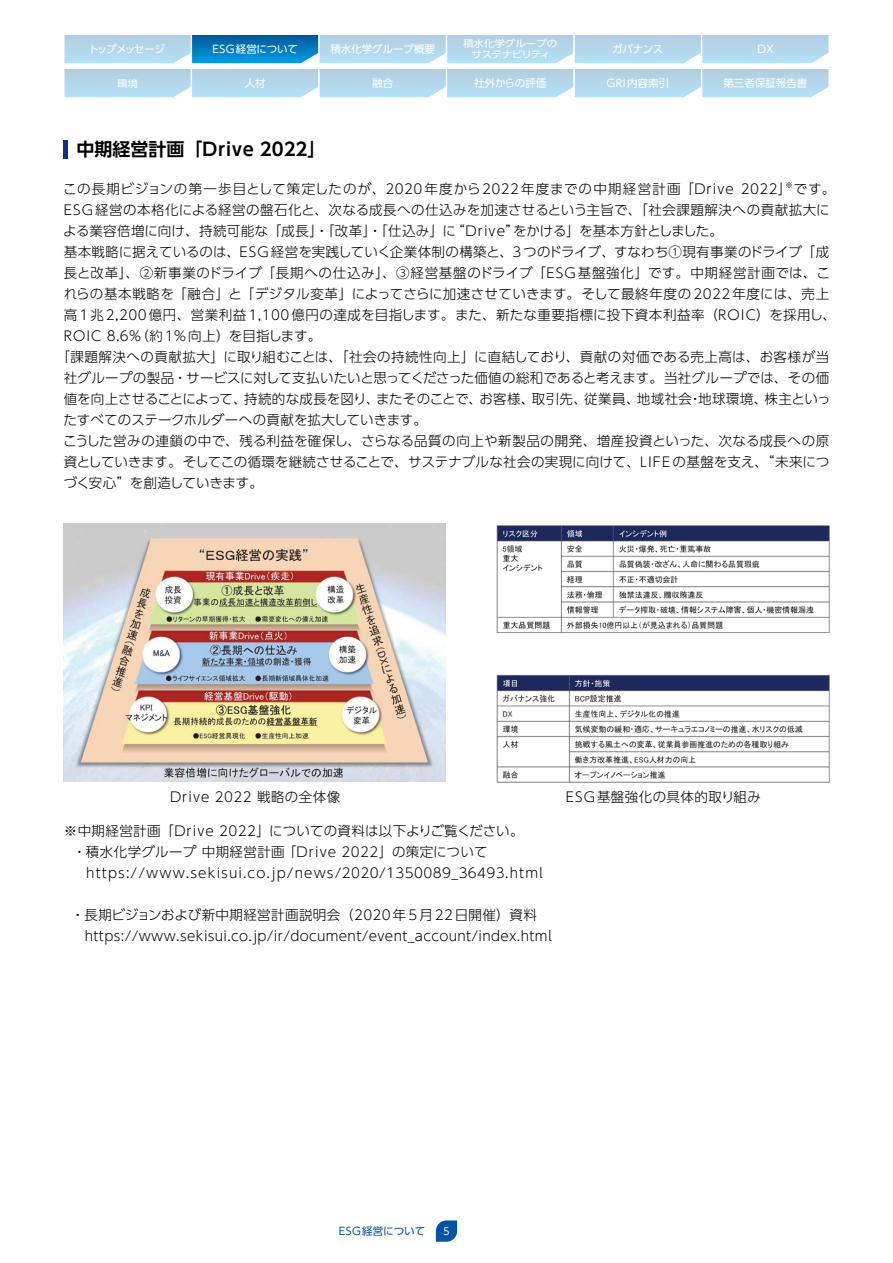
<style>
.page{position:relative;width:893px;height:1263px;background:#fff}
.page>*{position:absolute;margin:0;border:0;box-sizing:border-box;transform-origin:0 0}
.t1{font:700 18px "UD Shin Go Pro De";color:#000}
.t2{font:300 13.5px/21px "UD Shin Go Pro";letter-spacing:.03em;color:#000}
.t3{font:300 13.5px "UD Shin Go Pro";letter-spacing:.01em;color:#000}
.t4{font:300 13.5px "UD Shin Go Pro";color:#000}
.t5{font:300 13.5px "UD Shin Go Pro";letter-spacing:.075em;color:#000}
.t6{font:300 13.5px "UD Shin Go Pro";letter-spacing:.055em;color:#000}
.t7{font:300 13.5px "UD Shin Go Pro";letter-spacing:.08em;color:#000}
.t8{font:300 13.5px "UD Shin Go Pro";letter-spacing:-.02em;color:#000}
.t9{font:10.5px "UD Shin Go Pro";color:#fff}
.t10{font:10.5px "UD Shin Go Pro";color:#0055a2}
.t11{font:10.5px "UD Shin Go Pro";letter-spacing:-.115em;color:#fff}
.t12{font:10.5px "UD Shin Go Pro";letter-spacing:.025em;color:#fff}
.t13{font:9.75px "UD Shin Go Pro";color:#fff;scale:.95 1}
.t14{font:9.45px/10.5px "UD Shin Go Pro";letter-spacing:-.01em;color:#fff;text-align:center;scale:1.11 1}
.t15{font:300 7.8px "UD Shin Go Pro";color:#000}
</style>
<div class="page">
<svg style="left:436px;top:1220px;width:21px;height:22px"></svg>
<svg style="left:64px;top:35px;width:765px;height:63px;background:#b0d5ea"></svg>
<hr style="left:64px;top:140px;width:4px;height:18px;background:#0c3388">
<img style="left:64px;top:524px;width:382px;height:257px">
<img style="left:496px;top:525px;width:334px;height:258px">
<p class="t11" style="left:88px;top:41px;width:78px">トップメッセージ</p>
<p class="t9" style="left:212px;top:41px;width:87px">ESG経営について</p>
<p class="t9" style="left:330px;top:41px;width:106px">積水化学グループ概要</p>
<p class="t14" style="left:463px;top:38px;width:86px">積水化学グループのサステナビリティ</p>
<p class="t9" style="left:612px;top:41px;width:53px">ガバナンス</p>
<p class="t9" style="left:757px;top:41px;width:18px">DX</p>
<p class="t14" style="left:117px;top:78px;width:20px">環境</p>
<p class="t9" style="left:245px;top:75px;width:22px">人材</p>
<p class="t9" style="left:372px;top:75px;width:22px">融合</p>
<p class="t9" style="left:474px;top:75px;width:73px">社外からの評価</p>
<p class="t12" style="left:607px;top:75px;width:64px">GRI内容索引</p>
<p class="t9" style="left:723px;top:75px;width:85px">第三者保証報告書</p>
<h1 class="t1" style="left:77px;top:135px;width:250px">中期経営計画「Drive 2022」</h1>
<p class="t5" style="left:63px;top:178px;width:774px">この長期ビジョンの第一歩目として策定したのが、2020年度から2022年度までの中期経営計画「Drive 2022」です。</p>
<p class="t15" style="left:785px;top:178px;width:9px">※</p>
<p class="t2" style="left:64px;top:199px;width:767px">ESG経営の本格化による経営の盤石化と、次なる成長への仕込みを加速させるという主旨で、「社会課題解決への貢献拡大に</p>
<p class="t2" style="left:63px;top:220px;width:661px">よる業容倍増に向け、持続可能な「成長」・「改革」・「仕込み」に“Drive”をかける」を基本方針としました。</p>
<p class="t3" style="left:64px;top:241px;width:767px">基本戦略に据えているのは、ESG経営を実践していく企業体制の構築と、3つのドライブ、すなわち①現有事業のドライブ「成</p>
<p class="t6" style="left:64px;top:262px;width:768px">長と改革」、②新事業のドライブ「長期への仕込み」、③経営基盤のドライブ「ESG基盤強化」です。中期経営計画では、こ</p>
<p class="t2" style="left:64px;top:283px;width:767px">れらの基本戦略を「融合」と「デジタル変革」によってさらに加速させていきます。そして最終年度の2022年度には、売上</p>
<p class="t2" style="left:64px;top:304px;width:774px">高1兆2,200億円、営業利益1,100億円の達成を目指します。また、新たな重要指標に投下資本利益率（ROIC）を採用し、</p>
<p class="t2" style="left:64px;top:325px;width:259px">ROIC 8.6%（約1%向上）を目指します。</p>
<p class="t2" style="left:56px;top:346px;width:774px">「課題解決への貢献拡大」に取り組むことは、「社会の持続性向上」に直結しており、貢献の対価である売上高は、お客様が当</p>
<p class="t3" style="left:64px;top:367px;width:767px">社グループの製品・サービスに対して支払いたいと思ってくださった価値の総和であると考えます。当社グループでは、その価</p>
<p class="t3" style="left:64px;top:388px;width:768px">値を向上させることによって、持続的な成長を図り、またそのことで、お客様、取引先、従業員、地域社会・地球環境、株主といっ</p>
<p class="t4" style="left:64px;top:409px;width:365px">たすべてのステークホルダーへの貢献を拡大していきます。</p>
<p class="t2" style="left:63px;top:430px;width:768px">こうした営みの連鎖の中で、残る利益を確保し、さらなる品質の向上や新製品の開発、増産投資といった、次なる成長への原</p>
<p class="t4" style="left:64px;top:451px;width:767px">資としていきます。そしてこの循環を継続させることで、サステナブルな社会の実現に向けて、LIFEの基盤を支え、“未来につ</p>
<p class="t8" style="left:64px;top:472px;width:201px">づく安心”を創造していきます。</p>
<p class="t2" style="left:170px;top:786px;width:172px">Drive 2022 戦略の全体像</p>
<p class="t2" style="left:566px;top:786px;width:197px">ESG基盤強化の具体的取り組み</p>
<p class="t2" style="left:73px;top:820px;width:452px;text-indent:-9px">※中期経営計画「Drive 2022」についての資料は以下よりご覧ください。・積水化学グループ 中期経営計画 「Drive 2022」の策定について</p>
<p class="t7" style="left:86px;top:862px;width:458px">https://www.sekisui.co.jp/news/2020/1350089_36493.html</p>
<p class="t2" style="left:71px;top:904px;width:500px;text-align:center">・長期ビジョンおよび新中期経営計画説明会（2020年5月22日開催）資料 　　https://www.sekisui.co.jp/ir/document/event_account/index.html</p>
<p class="t10" style="left:339px;top:1222px;width:88px">ESG経営について</p>
<p class="t13" style="left:443px;top:1223px;width:8px">5</p>
</div>
